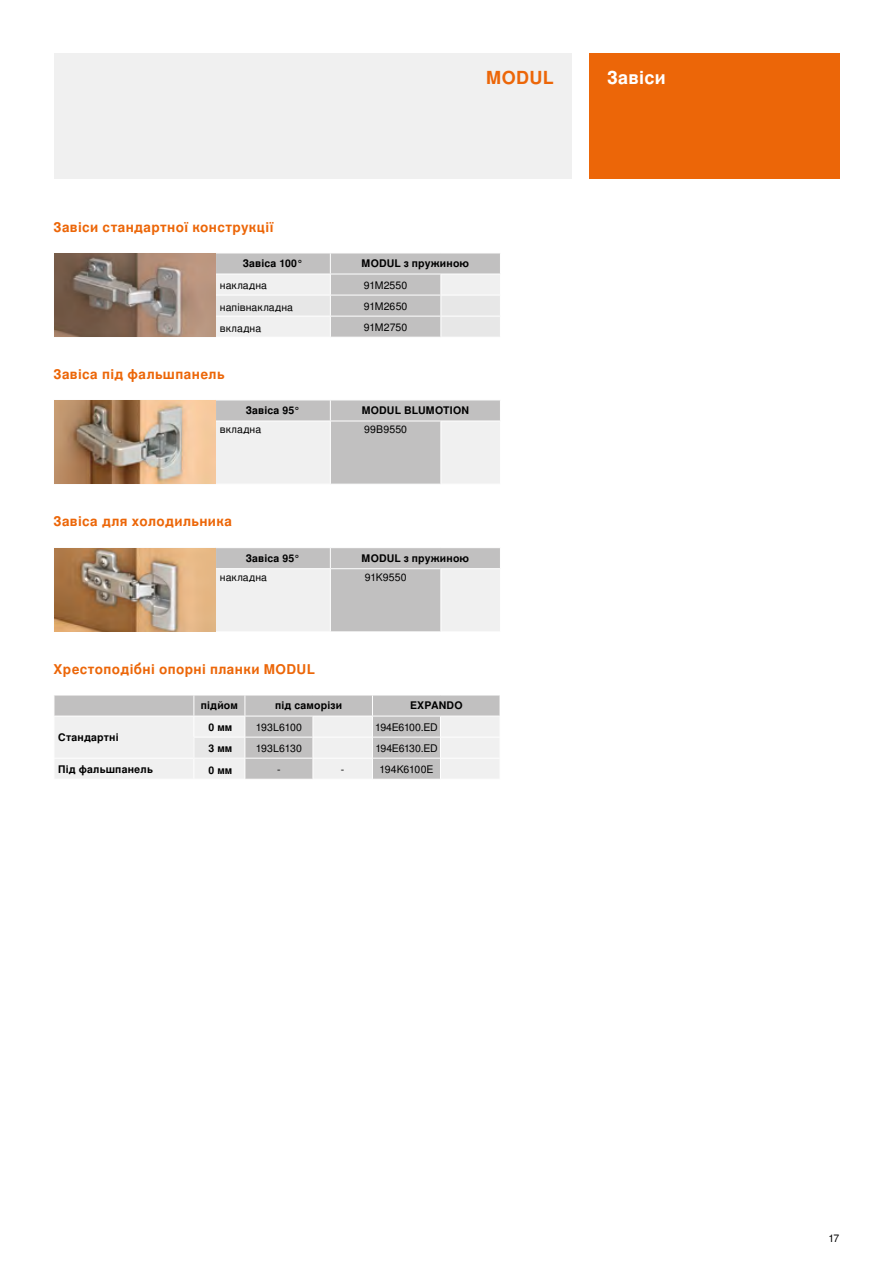
<style>
.page{position:relative;width:893px;height:1263px;background:#fff}
.page>*{position:absolute;margin:0;border:0;box-sizing:border-box;transform-origin:0 0}
.BBOX_12_Head_White_B{font:700 18px "Nimbus Sans OT";letter-spacing:.02em;color:#fff}
.BBOX_12_Head_White_B-2{font:700 18px "Nimbus Sans OT";letter-spacing:.015em;color:#ec6608}
.TABLE_09_Subhead_Ora{font:700 13.5px "Nimbus Sans OT";letter-spacing:.03em;color:#ec6608}
.TABLE_07_Copy_Black{font:700 10.5px "Nimbus Sans OT";letter-spacing:.02em;color:#000}
.TABLE_07_Copy_Black-2{font:10.5px "Nimbus Sans OT";letter-spacing:.01em;color:#000}
.TABLE_07_Copy_Black-3{font:10.5px "Nimbus Sans OT";letter-spacing:-.03em;color:#000}
</style>
<div class="page">
<div style="left:54px;top:54px;width:517px;height:125px;background:#f0f0f0"></div>
<div style="left:589px;top:54px;width:250px;height:125px;background:#ec6608"></div>
<svg style="left:215px;top:253px;width:285px;height:84px"></svg>
<img style="left:54px;top:253px;width:161px;height:84px">
<svg style="left:215px;top:400px;width:285px;height:84px"></svg>
<hr style="left:215px;top:421px;width:115px;height:1px;background:#fff">
<hr style="left:215px;top:421px;width:1px;height:63px;background:#fff">
<hr style="left:330px;top:421px;width:111px;height:1px;background:#fff">
<hr style="left:330px;top:421px;width:1px;height:63px;background:#fff">
<hr style="left:441px;top:421px;width:1px;height:63px;background:#fff">
<img style="left:54px;top:400px;width:161px;height:84px">
<svg style="left:54px;top:548px;width:446px;height:84px"></svg>
<hr style="left:215px;top:568px;width:115px;height:1px;background:#fff">
<hr style="left:215px;top:569px;width:1px;height:62px;background:#fff">
<hr style="left:330px;top:568px;width:111px;height:1px;background:#fff">
<hr style="left:330px;top:569px;width:1px;height:62px;background:#fff">
<hr style="left:441px;top:569px;width:1px;height:62px;background:#fff">
<hr style="left:330px;top:631px;width:111px;height:1px;background:#fff">
<img style="left:54px;top:548px;width:161px;height:83px">
<svg style="left:54px;top:695px;width:446px;height:84px"></svg>
<p class="BBOX_12_Head_White_B-2" style="left:486px;top:67px;width:69px">MODUL</p>
<p class="BBOX_12_Head_White_B" style="left:607px;top:67px;width:60px">Завіси</p>
<p class="TABLE_09_Subhead_Ora" style="left:54px;top:219px;width:221px">Завіси стандартної конструкції</p>
<p class="TABLE_07_Copy_Black" style="left:243px;top:257px;width:62px">Завіса 100°</p>
<p class="TABLE_07_Copy_Black" style="left:362px;top:257px;width:109px">MODUL з пружиною</p>
<p class="TABLE_07_Copy_Black-2" style="left:220px;top:279px;width:49px">накладна</p>
<p class="TABLE_07_Copy_Black-2" style="left:364px;top:279px;width:45px">91M2550</p>
<p class="TABLE_07_Copy_Black-2" style="left:220px;top:301px;width:75px">напівнакладна</p>
<p class="TABLE_07_Copy_Black-2" style="left:364px;top:300px;width:45px">91M2650</p>
<p class="TABLE_07_Copy_Black-2" style="left:220px;top:322px;width:43px">вкладна</p>
<p class="TABLE_07_Copy_Black-2" style="left:364px;top:321px;width:45px">91M2750</p>
<p class="TABLE_09_Subhead_Ora" style="left:54px;top:366px;width:173px">Завіса під фальшпанель</p>
<p class="TABLE_07_Copy_Black" style="left:246px;top:404px;width:56px">Завіса 95°</p>
<p class="TABLE_07_Copy_Black" style="left:362px;top:404px;width:109px">MODUL BLUMOTION</p>
<p class="TABLE_07_Copy_Black-2" style="left:220px;top:423px;width:43px">вкладна</p>
<p class="TABLE_07_Copy_Black-2" style="left:364px;top:423px;width:45px">99B9550</p>
<p class="TABLE_09_Subhead_Ora" style="left:54px;top:513px;width:180px">Завіса для холодильника</p>
<p class="TABLE_07_Copy_Black" style="left:246px;top:552px;width:56px">Завіса 95°</p>
<p class="TABLE_07_Copy_Black" style="left:362px;top:552px;width:109px">MODUL з пружиною</p>
<p class="TABLE_07_Copy_Black-2" style="left:220px;top:571px;width:49px">накладна</p>
<p class="TABLE_07_Copy_Black-2" style="left:365px;top:571px;width:43px">91K9550</p>
<p class="TABLE_09_Subhead_Ora" style="left:54px;top:661px;width:263px">Хрестоподібні опорні планки MODUL</p>
<p class="TABLE_07_Copy_Black" style="left:58px;top:731px;width:62px">Стандартні</p>
<p class="TABLE_07_Copy_Black" style="left:201px;top:699px;width:39px">підйом</p>
<p class="TABLE_07_Copy_Black" style="left:275px;top:699px;width:69px">під саморізи</p>
<p class="TABLE_07_Copy_Black" style="left:410px;top:699px;width:54px">EXPANDO</p>
<p class="TABLE_07_Copy_Black" style="left:209px;top:720px;width:25px">0 мм</p>
<p class="TABLE_07_Copy_Black-2" style="left:256px;top:720px;width:48px">193L6100</p>
<p class="TABLE_07_Copy_Black-3" style="left:375px;top:720px;width:64px">194E6100.ED</p>
<p class="TABLE_07_Copy_Black" style="left:209px;top:741px;width:25px">3 мм</p>
<p class="TABLE_07_Copy_Black-2" style="left:256px;top:742px;width:48px">193L6130</p>
<p class="TABLE_07_Copy_Black-3" style="left:375px;top:742px;width:64px">194E6130.ED</p>
<p class="TABLE_07_Copy_Black" style="left:58px;top:763px;width:96px">Під фальшпанель</p>
<p class="TABLE_07_Copy_Black" style="left:209px;top:764px;width:25px">0 мм</p>
<p class="TABLE_07_Copy_Black-2" style="left:277px;top:763px;width:5px">-</p>
<p class="TABLE_07_Copy_Black-2" style="left:341px;top:763px;width:5px">-</p>
<p class="TABLE_07_Copy_Black-2" style="left:379px;top:763px;width:56px">194K6100E</p>
<p class="TABLE_07_Copy_Black-2" style="left:828px;top:1232px;width:13px">17</p>
</div>
